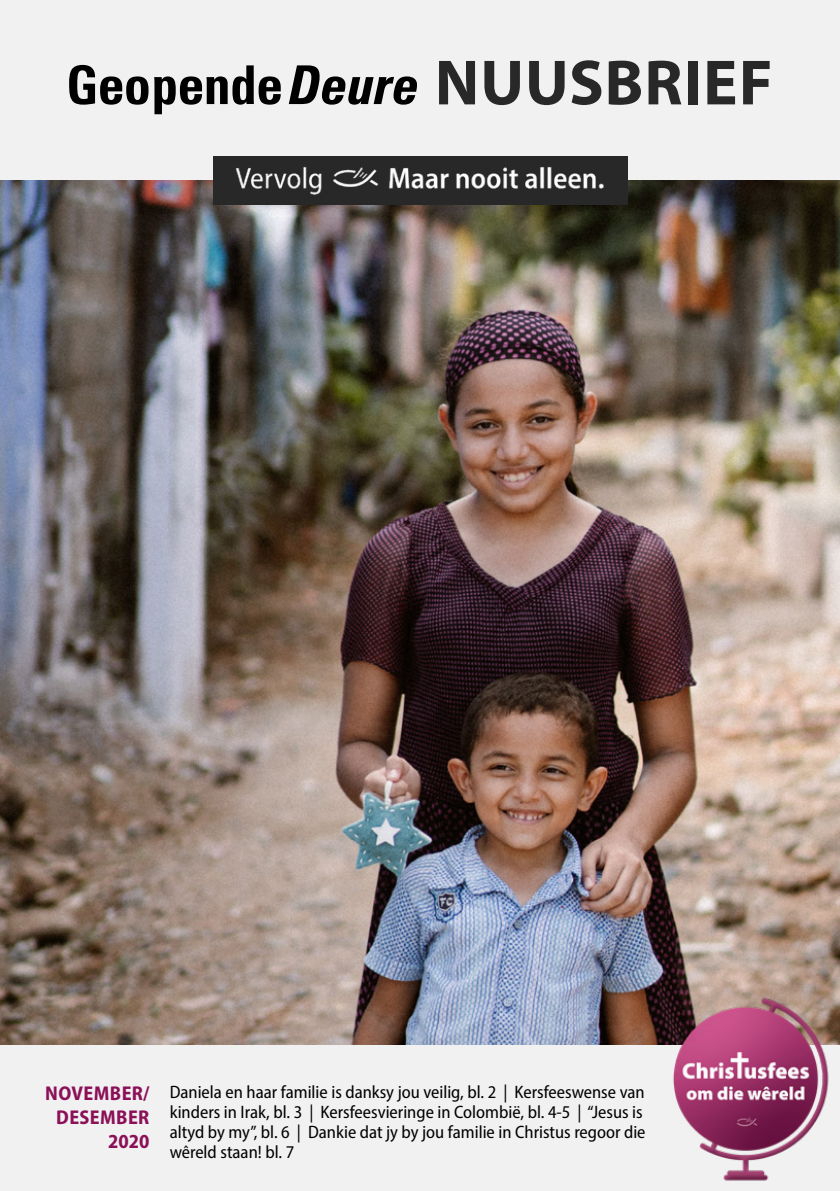
<style>
.page{position:relative;width:840px;height:1191px;background:#fff}
.page>*{position:absolute;margin:0;border:0;box-sizing:border-box;transform-origin:0 0}
.t1{font:700 64.4px "Myriad Pro";letter-spacing:.015em;color:#292829}
.t2{font:700 semi-condensed 20px/24px "Myriad Pro";letter-spacing:.02em;color:#8b1057;text-align:right}
.t3{font:semi-condensed 18px/20px "Myriad Pro";color:#000}
</style>
<div class="page">
<div style="left:0;top:0;width:839px;height:1191px;background:#f1f1f2"></div>
<img style="left:0;top:181px;width:839px;height:864px">
<img style="left:646px;top:985px;width:193px;height:196px">
<div style="left:213px;top:156px;width:413px;height:49px;background:#292829"></div>
<img style="left:223px;top:167px;width:393px;height:46px">
<svg style="left:69px;top:65px;width:79px;height:40px"></svg>
<svg style="left:154px;top:65px;width:126px;height:49px"></svg>
<svg style="left:288px;top:65px;width:129px;height:40px"></svg>
<h1 class="t1" style="left:434px;top:41px;width:339px">NUUSBRIEF</h1>
<p class="t2" style="left:45px;top:1080px;width:106px">NOVEMBER/<br>DESEMBER<br>2020</p>
<p class="t3" style="left:169px;top:1081px;width:477px">Daniela en haar familie is danksy jou veilig, bl. 2 | Kersfeeswense van kinders in Irak, bl. 3 | Kersfeesvieringe in Colombië, bl. 4-5 | “Jesus is altyd by my”, bl. 6 | Dankie dat jy by jou familie in Christus regoor die wêreld staan! bl. 7</p>
</div>
